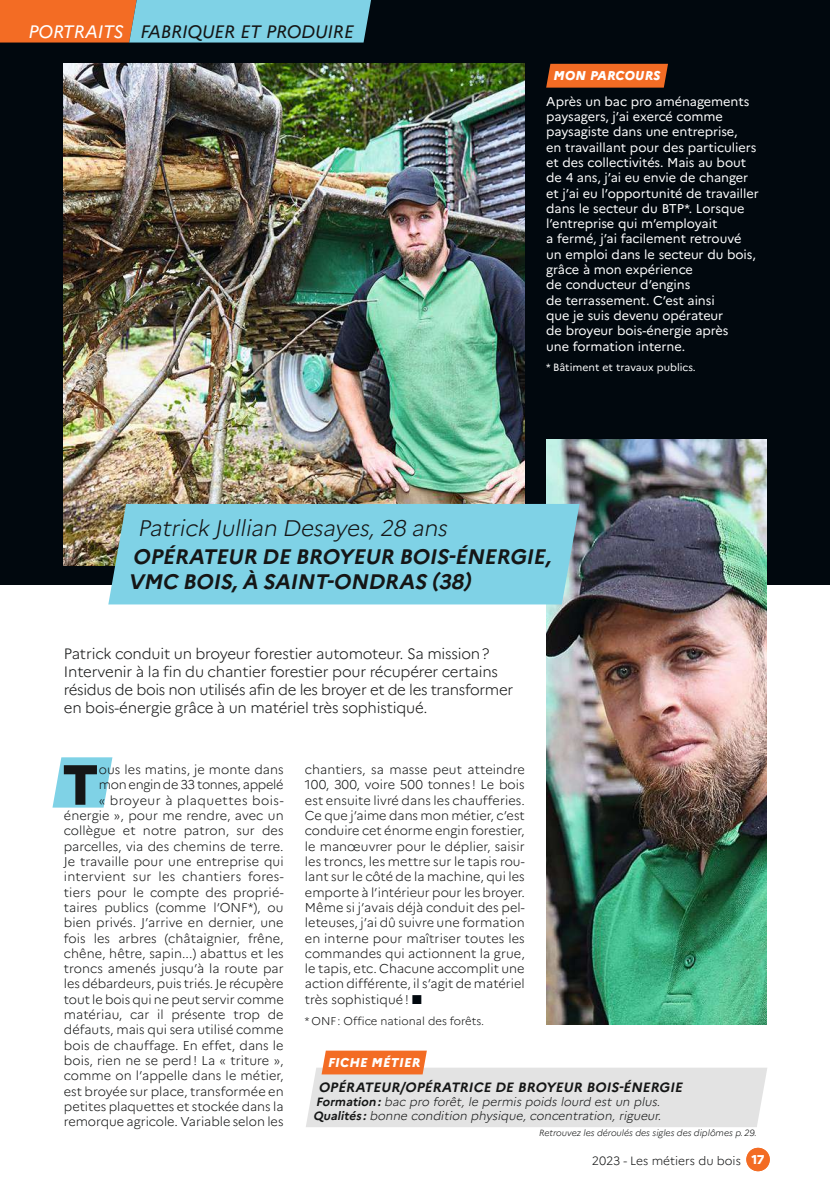
<style>
.page{position:relative;width:830px;height:1191px;background:#fff}
.page>*{position:absolute;margin:0;border:0;box-sizing:border-box;transform-origin:0 0}
.t1{font:800 56.4px "Marianne";color:#151616}
.t2{font:italic 300 22.5px "Marianne";color:#151616}
.t3{font:italic 700 21px/25.2px "Marianne";letter-spacing:-.015em;color:#151616}
.t4{font:italic 18px "Marianne";letter-spacing:-.01em;color:#151616}
.t5{font:italic 18px "Marianne";letter-spacing:-.01em;color:#fff}
.t6{font:300 15px/18px "Marianne";letter-spacing:-.015em;color:#151616}
.t7{font:italic 700 13.5px "Marianne";color:#151616}
.t8{font:300 12.75px/15.3px "Marianne";letter-spacing:.005em;color:#151616;text-align:right}
.t9{font:12.75px/15.3px "Marianne";letter-spacing:-.005em;color:#fff}
.t10{font:italic 800 12.75px "Marianne";letter-spacing:.02em;color:#fff}
.t11{font:800 12.75px "Marianne";color:#fff}
.t12{font:italic 300 12px/14.4px "Marianne";color:#151616}
.t13{font:300 12px "Marianne";color:#151616}
.t14{font:300 11.25px "Marianne";color:#151616}
.t15{font:10.5px "Marianne";color:#fff}
.t16{font:italic 300 9px "Marianne";color:#151616}
.s1{color:#01080e}
.s2{font-weight:700}
</style>
<div class="page">
<div style="left:0;top:0;width:829px;height:585px;background:#01080e"></div>
<img style="left:64px;top:64px;width:460px;height:501px">
<img style="left:546px;top:440px;width:219px;height:584px">
<svg style="left:52px;top:757px;width:60px;height:50px;background:#92d8e9"></svg>
<div style="left:746px;top:1147px;width:23px;height:24px;background:#f36c24;border-radius:50%"></div>
<div style="left:108px;top:504px;width:471px;height:100px;background:#7fd2e6"></div>
<svg style="left:546px;top:64px;width:121px;height:24px;background:#e86722"></svg>
<svg style="left:306px;top:1050px;width:461px;height:77px"></svg>
<svg style="left:0;top:0;width:371px;height:43px;background:#a5a99c"></svg>
<h3 class="t5" style="left:28px;top:26px;width:97px">PORTRAITS</h3>
<h3 class="t4" style="left:140px;top:26px;width:215px">FABRIQUER ET PRODUIRE</h3>
<p class="t10" style="left:553px;top:72px;width:108px">MON PARCOURS</p>
<p class="t9" style="left:546px;top:95px;width:214px">Après un bac pro aménagements paysagers, j’ai exercé comme paysagiste dans une entreprise,<br>en travaillant pour des particuliers et des collectivités. Mais au bout de 4 ans, j’ai eu envie de changer et j’ai eu l’opportunité de travailler dans le secteur du BTP*. Lorsque l’entreprise qui m’employait<br>a fermé, j’ai facilement retrouvé un emploi dans le secteur du bois, grâce à mon expérience<br>de conducteur d’engins<br>de terrassement. C’est ainsi<br>que je suis devenu opérateur<br>de broyeur bois-énergie après<br>une formation interne.</p>
<p class="t15" style="left:546px;top:364px;width:151px">* Bâtiment et travaux publics.</p>
<h2 class="t2" style="left:137px;top:520px;width:315px">Patrick J ullian Desayes, 28 ans</h2>
<h3 class="t3" style="left:128px;top:546px;width:427px">OPÉRATEUR DE BROYEUR BOIS-ÉNERGIE,<br>VMC BOIS, À SAINT-ONDRAS (38)</h3>
<p class="t6" style="left:64px;top:647px;width:450px">Patrick conduit un broyeur forestier automoteur. Sa mission?<br>Intervenir à la fin du chantier forestier pour récupérer certains résidus de bois non utilisés afin de les broyer et de les transformer en bois-énergie grâce à un matériel très sophistiqué.</p>
<p class="t8" style="left:64px;top:763px;width:221px">ous les matins, je monte dans<br>mon engin de 33 tonnes, appelé<br>« broyeur à plaquettes bois&shy;énergie », pour me rendre, avec un collègue et notre patron, sur des parcelles, via des chemins de terre.<br>Je travaille pour une entreprise qui intervient sur les chantiers fores&shy;tiers pour le compte des proprié&shy;taires publics (comme l’ONF*), ou bien privés. J’arrive en dernier, une fois les arbres (châtaignier, frêne, chêne, hêtre, sapin...) abattus et les troncs amenés jusqu’à la route par les débardeurs, puis triés. Je récupère tout le bois qui ne peut servir comme matériau, car il présente trop de défauts, mais qui sera utilisé comme bois de chauffage. En effet, dans le bois, rien ne se perd! La « triture », comme on l’appelle dans le métier, est broyée sur place, transformée en petites plaquettes et stockée dans la remorque agricole. Variable selon les</p>
<p class="t8" style="left:305px;top:763px;width:221px;text-align:justify">chantiers, sa masse peut atteindre 100, 300, voire 500 tonnes ! Le bois est ensuite livré dans les chaufferies.<br>Ce que j’aime dans mon métier, c’est conduire cet énorme engin forestier, le manœuvrer pour le déplier, saisir les troncs, les mettre sur le tapis rou&shy;lant sur le côté de la machine, qui les emporte à l’intérieur pour les broyer.<br>Même si j’avais déjà conduit des pel&shy;leteuses, j’ai dû suivre une formation en interne pour maîtriser toutes les commandes qui actionnent la grue, le tapis, etc. Chacune accomplit une action différente, il s’agit de matériel très sophistiqué! <span class="s1">■</span></p>
<h1 class="t1" style="left:62px;top:765px;width:38px">T</h1>
<p class="t14" style="left:305px;top:1017px;width:181px">* ONF: Office national des forêts.</p>
<p class="t10" style="left:328px;top:1058px;width:94px">FICHE MÉTIER</p>
<p class="t7" style="left:318px;top:1082px;width:367px">OPÉRATEUR/OPÉRATRICE DE BROYEUR BOIS-ÉNERGIE</p>
<p class="t12" style="left:313px;top:1096px;width:351px"><span class="s2">Formation:</span> bac pro forêt, le permis poids lourd est un plus.<br><span class="s2">Qualités :</span> bonne condition physique, concentration, rigueur.</p>
<p class="t16" style="left:539px;top:1129px;width:219px">Retrouvez les déroulés des sigles des diplômes p.29.</p>
<p class="t13" style="left:591px;top:1156px;width:150px">2023 - Les métiers du bois</p>
<p class="t11" style="left:751px;top:1154px;width:14px">17</p>
</div>
